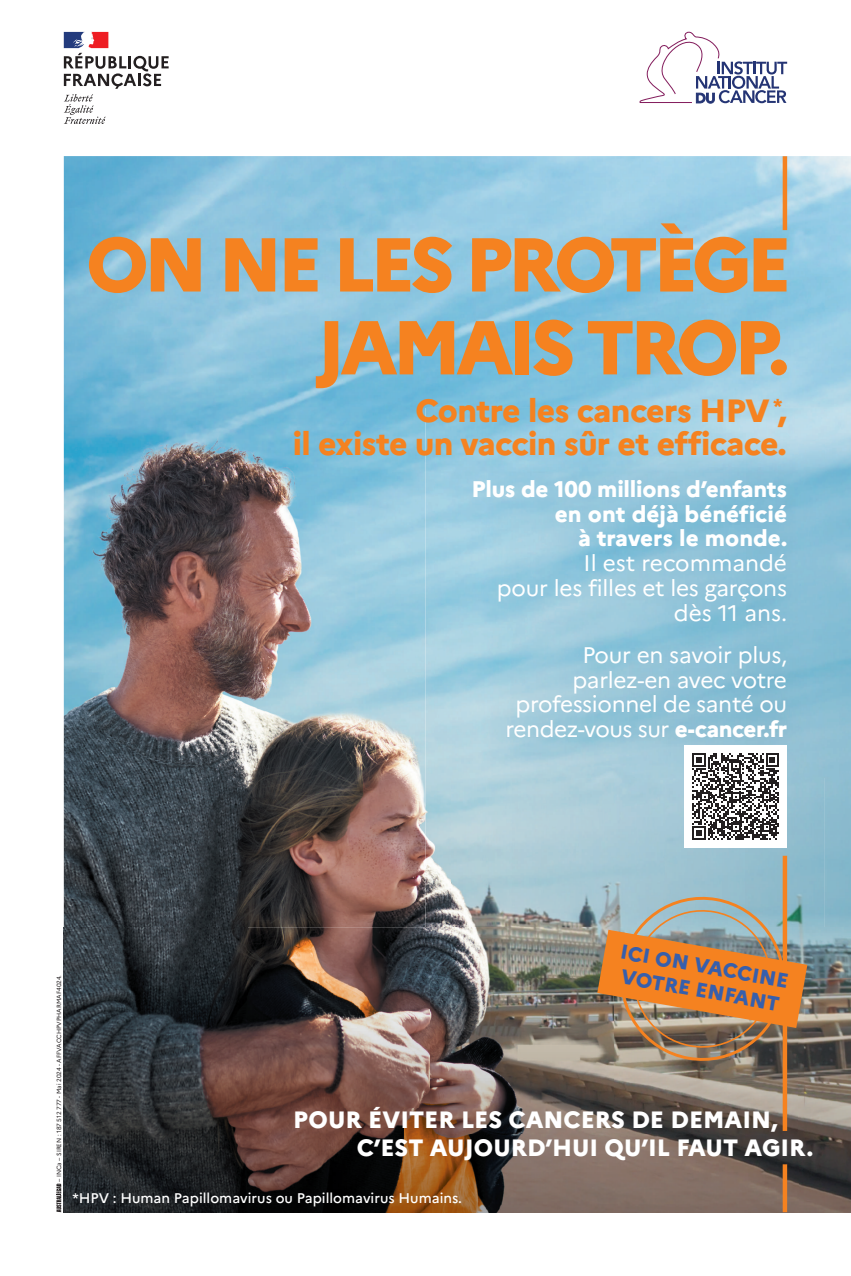
<style>
.page{position:relative;width:851px;height:1276px;background:#fff}
.page>*{position:absolute;margin:0;border:0;box-sizing:border-box;transform-origin:0 0}
.t1{font:800 76.05px/82.9px "Marianne";letter-spacing:-.07em;color:#f58220;text-align:right}
.t2{font:800 32.1px/32.1px "Marianne";letter-spacing:-.02em;color:#f58220;text-align:right}
.t3{font:800 23.55px/28.3px "Marianne";color:#fff}
.t4{font:22.58px/24.8px "Marianne";letter-spacing:-.015em;color:#fff;text-align:right}
.t5{font:800 22.58px/24.8px "Marianne";color:#fff;text-align:right}
.t6{font:800 20.25px/24.3px "Marianne";color:#375fac}
.t7{font:500 13.95px "Marianne";color:#fff}
.t8{font:6.07px "Marianne";color:#231f20}
.s1{font-weight:800}
</style>
<div class="page">
<img style="left:64px;top:156px;width:786px;height:771px">
<svg style="left:639px;top:32px;width:148px;height:71px"></svg>
<svg style="left:64px;top:32px;width:105px;height:92px"></svg>
<svg style="left:56px;top:1183px;width:5px;height:29px"></svg>
<div style="left:782px;top:156px;width:5px;height:74px;background:#f58220"></div>
<svg style="left:64px;top:1212px;width:786px;height:1px"></svg>
<img style="left:64px;top:927px;width:367px;height:285px">
<img style="left:431px;top:977px;width:419px;height:235px">
<div style="left:782px;top:1164px;width:5px;height:48px;background:#f58220"></div>
<img style="left:425px;top:408px;width:425px;height:51px">
<img style="left:425px;top:459px;width:26px;height:468px">
<img style="left:824px;top:459px;width:26px;height:468px">
<img style="left:451px;top:777px;width:213px;height:150px">
<img style="left:664px;top:777px;width:160px;height:150px">
<img style="left:425px;top:927px;width:425px;height:50px">
<div style="left:782px;top:855px;width:5px;height:276px;background:#f58220"></div>
<img style="left:435px;top:441px;width:389px;height:336px">
<div style="left:684px;top:745px;width:102px;height:102px;background:#fff"></div>
<svg style="left:692px;top:753px;width:87px;height:87px"></svg>
<img style="left:597px;top:892px;width:210px;height:174px">
<h1 class="t1" style="left:86px;top:223px;width:707px">ON NE LES PROTÈGE<br>JAMAIS TROP.</h1>
<h2 class="t2" style="left:293px;top:395px;width:495px">Contre les cancers HPV <sup>*</sup>,<br>il existe un vaccin sûr et efficace.</h2>
<p class="t5" style="left:471px;top:476px;width:317px">Plus de 100 millions d’enfants en ont déjà bénéficié<br>à travers le monde.</p>
<p class="t4" style="left:496px;top:551px;width:292px">Il est recommandé<br>pour les filles et les garçons dès 11 ans.</p>
<p class="t4" style="left:505px;top:642px;width:283px">Pour en savoir plus, parlez-en avec votre professionnel de santé ou rendez-vous sur <span class="s1">e-cancer.fr</span></p>
<p class="t8" style="left:55px;top:1182px;width:208px;rotate:-90deg">– INCa – SIREN : 187 512 777 - Mai 2024 - AFFVACCHPVPHARMAF4024.</p>
<p class="t6" style="left:622px;top:939px;width:171px;rotate:10deg">ICI ON VACCINE<br>VOTRE ENFANT</p>
<p class="t3" style="left:357px;top:1105px;width:457px;text-indent:-64px">POUR ÉVITER LES CANCERS DE DEMAIN,<br>C’EST AUJOURD’HUI QU’IL FAUT AGIR.</p>
<p class="t7" style="left:72px;top:1189px;width:391px">*HPV : Human Papillomavirus ou Papillomavirus Humains.</p>
</div>
